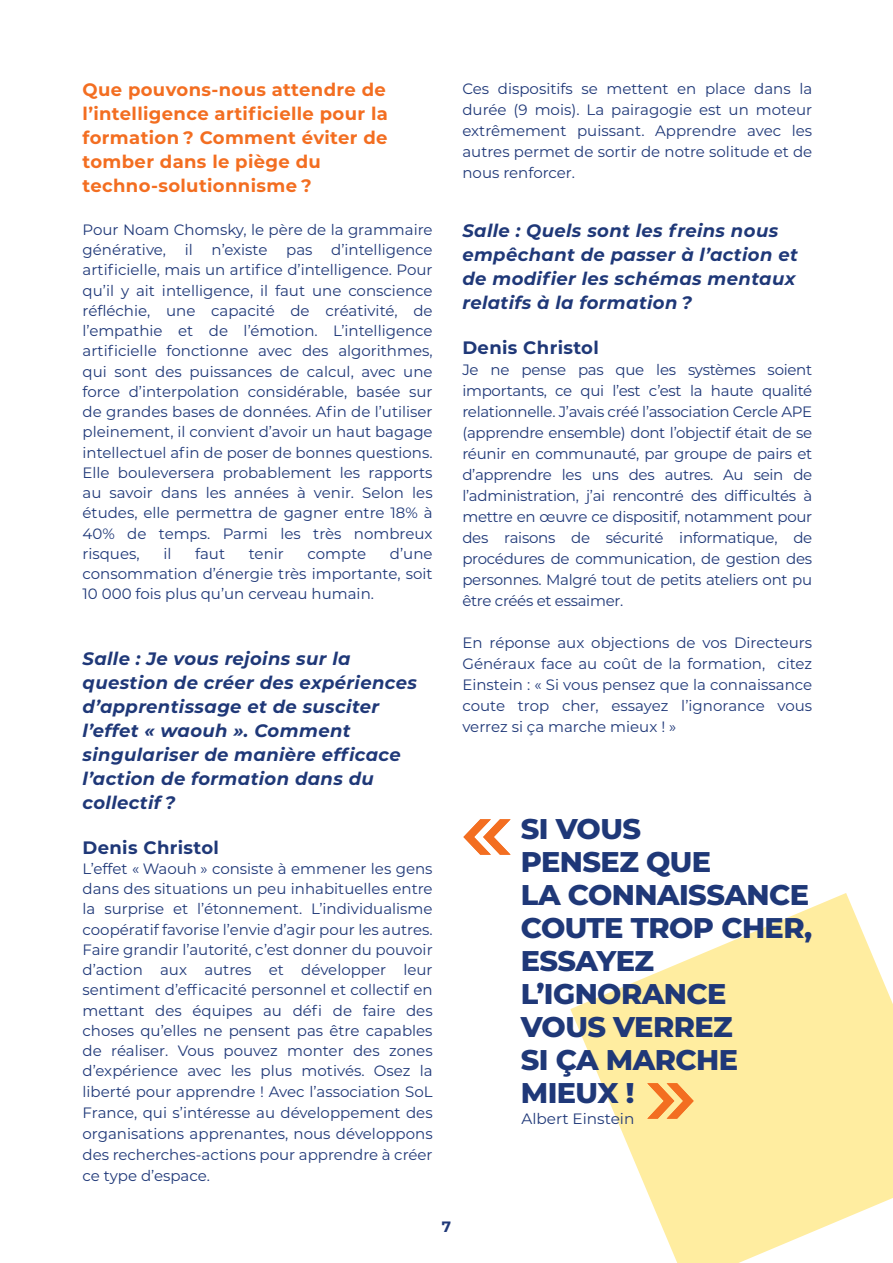
<style>
.page{position:relative;width:893px;height:1263px;background:#fff}
.page>*{position:absolute;margin:0;border:0;box-sizing:border-box;transform-origin:0 0}
.t1{font:800 28.5px/33px "Montserrat";letter-spacing:-.02em;color:#1f3878}
.t2{font:italic 700 18px/24px "Montserrat";letter-spacing:.02em;color:#1f3878}
.t3{font:700 18px/24px "Montserrat";letter-spacing:.02em;color:#f36e21}
.t4{font:700 18px "Montserrat";letter-spacing:.02em;color:#1f3878}
.t5{font:15px/21px "Montserrat";color:#1f3878;text-align:justify}
.t6{font:700 15px "Montserrat";color:#1f3878}
</style>
<div class="page">
<svg style="left:570px;top:893px;width:323px;height:370px;fill:#ffeda0"></svg>
<svg style="left:463px;top:819px;width:48px;height:36px"></svg>
<svg style="left:647px;top:1083px;width:47px;height:36px;background:#f9b265"></svg>
<p class="t3" style="left:83px;top:77px;width:307px">Que pouvons-nous attendre de l’intelligence artificielle pour la formation ? Comment éviter de tomber dans le piège du techno-solutionnisme ?</p>
<p class="t5" style="left:83px;top:219px;width:352px;line-height:20.2px">Pour Noam Chomsky, le père de la grammaire générative, il n’existe pas d’intelligence artificielle, mais un artifice d’intelligence. Pour qu’il y ait intelligence, il faut une conscience réfléchie, une capacité de créativité, de l’empathie et de l’émotion. L’intelligence artificielle fonctionne avec des algorithmes, qui sont des puissances de calcul, avec une force d’interpolation considérable, basée sur de grandes bases de données. Afin de l’utiliser pleinement, il convient d’avoir un haut bagage intellectuel afin de poser de bonnes questions.<br>Elle bouleversera probablement les rapports au savoir dans les années à venir. Selon les études, elle permettra de gagner entre 18% à 40% de temps. Parmi les très nombreux risques,</p>
<p class="t5" style="left:83px;top:543px;width:352px;line-height:20.2px;text-indent:307px">d’une consommation d’énergie très importante, soit 10 000 fois plus qu’un cerveau humain.</p>
<p class="t5" style="left:163px;top:542px;width:10px">il</p>
<p class="t5" style="left:195px;top:542px;width:31px">faut</p>
<p class="t5" style="left:249px;top:542px;width:37px">tenir</p>
<p class="t5" style="left:308px;top:542px;width:60px">compte</p>
<p class="t2" style="left:83px;top:645px;width:336px">Salle : Je vous rejoins sur la question de créer des expériences d’apprentissage et de susciter l’effet « waouh ». Comment singulariser de manière efficace l’action de formation dans du collectif ?</p>
<p class="t4" style="left:83px;top:834px;width:138px">Denis Christol</p>
<p class="t5" style="left:83px;top:858px;width:352px;line-height:20.5px">L’effet « Waouh » consiste à emmener les gens dans des situations un peu inhabituelles entre la surprise et l’étonnement. L’individualisme coopératif favorise l’envie d’agir pour les autres.<br>Faire grandir l’autorité, c’est donner du pouvoir d’action aux autres et développer leur sentiment d’efficacité personnel et collectif en mettant des équipes au défi de faire des choses qu’elles ne pensent pas être capables de réaliser. Vous pouvez monter des zones d’expérience avec les plus motivés. Osez la liberté pour apprendre ! Avec l’association SoL France, qui s’intéresse au développement des organisations apprenantes, nous développons des recherches-actions pour apprendre à créer ce type d’espace.</p>
<p class="t5" style="left:462px;top:78px;width:351px">Ces dispositifs se mettent en place dans la durée (9 mois). La pairagogie est un moteur extrêmement puissant. Apprendre avec les autres permet de sortir de notre solitude et de nous renforcer.</p>
<p class="t2" style="left:462px;top:218px;width:337px">Salle : Quels sont les freins nous empêchant de passer à l’action et de modifier les schémas mentaux relatifs à la formation ?</p>
<p class="t4" style="left:462px;top:335px;width:138px">Denis Christol</p>
<p class="t5" style="left:462px;top:359px;width:351px">Je ne pense pas que les systèmes soient importants, ce qui l’est c’est la haute qualité relationnelle. J’avais créé l’association Cercle APE (apprendre ensemble) dont l’objectif était de se réunir en communauté, par groupe de pairs et d’apprendre les uns des autres. Au sein de l’administration, j’ai rencontré des difficultés à mettre en œuvre ce dispositif, notamment pour des raisons de sécurité informatique, de procédures de communication, de gestion des personnes. Malgré tout de petits ateliers ont pu être créés et essaimer.</p>
<p class="t5" style="left:462px;top:632px;width:351px">En réponse aux objections de vos Directeurs Généraux face au coût de la formation, citez Einstein : « Si vous pensez que la connaissance coute trop cher, essayez l’ignorance vous verrez si ça marche mieux ! »</p>
<h1 class="t1" style="left:521px;top:811px;width:293px">SI VOUS<br>PENSEZ QUE<br>LA CONNAISSANCE<br>COUTE TROP CHER,<br>ESSAYEZ<br>L’IGNORANCE<br>VOUS VERREZ<br>SI ÇA MARCHE<br>MIEUX !</h1>
<p class="t5" style="left:521px;top:1108px;width:114px">Albert Einstein</p>
<p class="t6" style="left:442px;top:1215px;width:11px">7</p>
</div>
